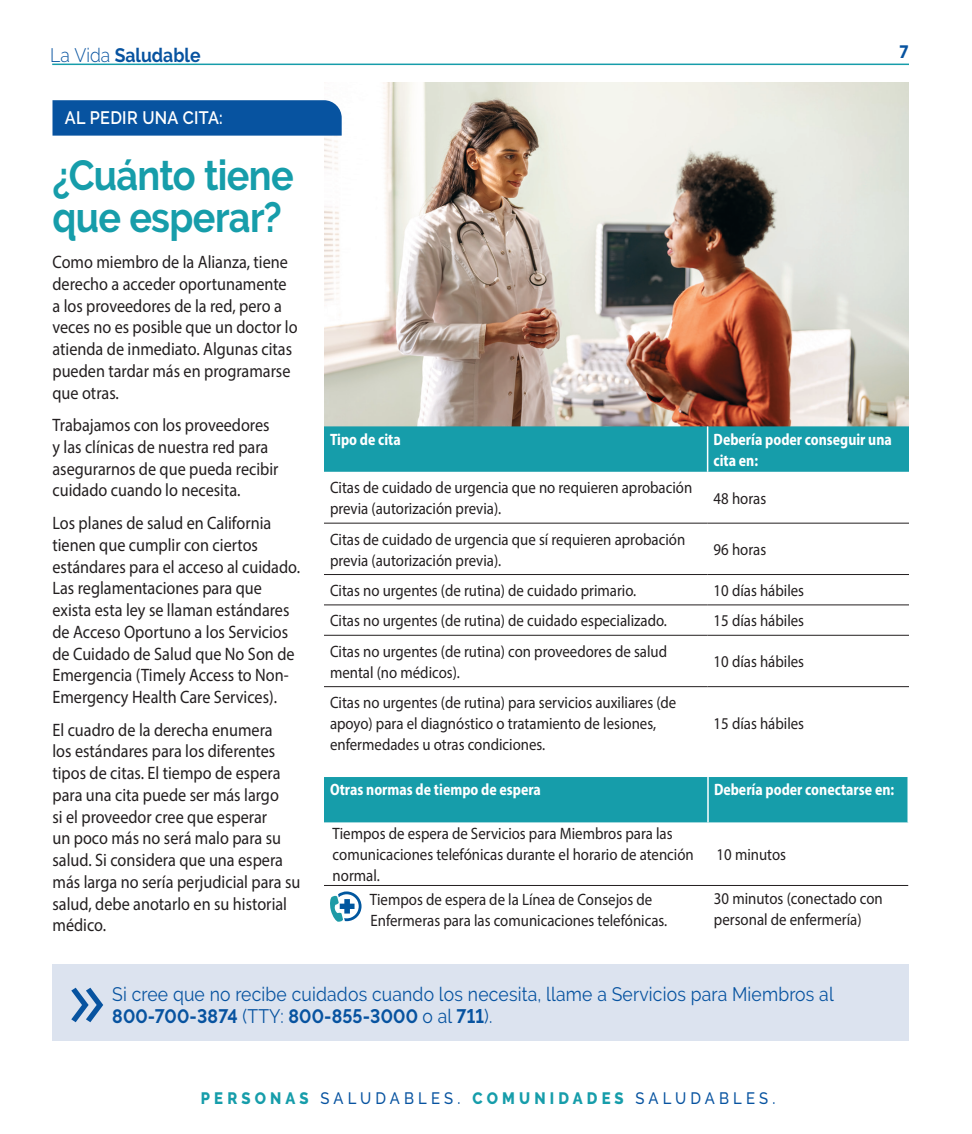
<style>
.page{position:relative;width:972px;height:1134px;background:#fff}
.page>*{position:absolute;margin:0;border:0;box-sizing:border-box;transform-origin:0 0}
.t1{font:700 42px/42px "Raleway";letter-spacing:-.02em;color:#169daa;scale:.9 1}
.t2{font:19.5px/22.5px "Raleway";letter-spacing:.01em;color:#0753a0;scale:.9 1}
.t3{font:700 19.5px "Raleway";color:#0753a0;scale:.9 1}
.t4{font:700 19.5px "Myriad Pro";color:#0753a0;scale:.9 1}
.t5{font:18px/21.8px "Myriad Pro";color:#231f20;scale:.9 1}
.t6{font:600 18px "Raleway";letter-spacing:.02em;color:#fff;scale:.9 1}
.t7{font:16.5px/21px "Myriad Pro";color:#231f20;scale:.9 1}
.t8{font:700 semi-condensed 16.5px/21px "Myriad Pro";color:#fff;scale:.9 1}
.t9{font:500 16.5px "Raleway";letter-spacing:.28em;color:#0753a0;scale:.9 1}
.s1{font-weight:300}
.s2{font-weight:700}
.s3{font-weight:800;color:#169daa}
</style>
<div class="page">
<img style="left:324px;top:82px;width:585px;height:344px">
<div style="left:324px;top:426px;width:585px;height:46px;background:#169daa"></div>
<hr style="left:707px;top:426px;width:1px;height:46px;background:#fff">
<hr style="left:324px;top:523px;width:384px;height:1px;background:#231f20">
<hr style="left:708px;top:523px;width:201px;height:1px;background:#231f20">
<hr style="left:324px;top:574px;width:384px;height:1px;background:#231f20">
<hr style="left:708px;top:574px;width:201px;height:1px;background:#231f20">
<hr style="left:324px;top:605px;width:384px;height:1px;background:#231f20">
<hr style="left:708px;top:605px;width:201px;height:1px;background:#231f20">
<hr style="left:324px;top:635px;width:384px;height:1px;background:#231f20">
<hr style="left:708px;top:635px;width:201px;height:1px;background:#231f20">
<hr style="left:324px;top:686px;width:384px;height:1px;background:#231f20">
<hr style="left:708px;top:686px;width:201px;height:1px;background:#231f20">
<div style="left:324px;top:777px;width:584px;height:45px;background:#169daa"></div>
<hr style="left:707px;top:777px;width:2px;height:45px;background:#fff">
<hr style="left:324px;top:885px;width:384px;height:1px;background:#231f20">
<hr style="left:708px;top:885px;width:200px;height:1px;background:#231f20">
<svg style="left:330px;top:891px;width:32px;height:31px"></svg>
<div style="left:52px;top:964px;width:857px;height:77px;background:#dce3ef"></div>
<div style="left:52px;top:100px;width:290px;height:36px;background:#0753a0"></div>
<svg style="left:71px;top:988px;width:32px;height:34px"></svg>
<hr style="left:52px;top:64px;width:857px;height:1px;background:#169daa">
<p class="t3" style="left:50px;top:44px;width:168px"><span class="s1">La Vida</span> Saludable</p>
<p class="t4" style="left:899px;top:39px;width:12px">7</p>
<p class="t6" style="left:65px;top:107px;width:177px">AL PEDIR UNA CITA:</p>
<h1 class="t1" style="left:52px;top:155px;width:270px">¿Cuánto tiene que esperar?</h1>
<p class="t5" style="left:52px;top:251px;width:274px">Como miembro de la Alianza, tiene derecho a acceder oportunamente a los proveedores de la red, pero a veces no es posible que un doctor lo atienda de inmediato. Algunas citas pueden tardar más en programarse que otras.</p>
<p class="t5" style="left:52px;top:414px;width:253px">Trabajamos con los proveedores y las clínicas de nuestra red para asegurarnos de que pueda recibir cuidado cuando lo necesita.</p>
<p class="t5" style="left:52px;top:512px;width:277px">Los planes de salud en California tienen que cumplir con ciertos estándares para el acceso al cuidado.<br>Las reglamentaciones para que exista esta ley se llaman estándares de Acceso Oportuno a los Servicios de Cuidado de Salud que No Son de Emergencia (Timely Access to Non-Emergency Health Care Services).</p>
<p class="t5" style="left:52px;top:718px;width:277px">El cuadro de la derecha enumera<br>los estándares para los diferentes tipos de citas. El tiempo de espera para una cita puede ser más largo<br>si el proveedor cree que esperar<br>un poco más no será malo para su salud. Si considera que una espera más larga no sería perjudicial para su salud, debe anotarlo en su historial médico.</p>
<p class="t8" style="left:330px;top:428px;width:80px">Tipo de cita</p>
<p class="t8" style="left:714px;top:428px;width:200px">Debería poder conseguir una cita en:</p>
<p class="t7" style="left:330px;top:477px;width:404px">Citas de cuidado de urgencia que no requieren aprobación previa (autorización previa).</p>
<p class="t7" style="left:714px;top:487px;width:60px">48 horas</p>
<p class="t7" style="left:330px;top:528px;width:396px">Citas de cuidado de urgencia que sí requieren aprobación previa (autorización previa).</p>
<p class="t7" style="left:714px;top:539px;width:60px">96 horas</p>
<p class="t7" style="left:330px;top:580px;width:342px">Citas no urgentes (de rutina) de cuidado primario.</p>
<p class="t7" style="left:714px;top:580px;width:102px">10 días hábiles</p>
<p class="t7" style="left:330px;top:610px;width:376px">Citas no urgentes (de rutina) de cuidado especializado.</p>
<p class="t7" style="left:714px;top:610px;width:102px">15 días hábiles</p>
<p class="t7" style="left:330px;top:640px;width:376px">Citas no urgentes (de rutina) con proveedores de salud mental (no médicos).</p>
<p class="t7" style="left:714px;top:651px;width:102px">10 días hábiles</p>
<p class="t7" style="left:330px;top:692px;width:386px">Citas no urgentes (de rutina) para servicios auxiliares (de apoyo) para el diagnóstico o tratamiento de lesiones, enfermedades u otras condiciones.</p>
<p class="t7" style="left:714px;top:713px;width:102px">15 días hábiles</p>
<p class="t8" style="left:330px;top:779px;width:236px">Otras normas de tiempo de espera</p>
<p class="t8" style="left:714px;top:779px;width:202px">Debería poder conectarse en:</p>
<p class="t7" style="left:333px;top:823px;width:403px">Tiempos de espera de Servicios para Miembros para las comunicaciones telefónicas durante el horario de atención normal.</p>
<p class="t7" style="left:717px;top:844px;width:79px">10 minutos</p>
<p class="t7" style="left:370px;top:888px;width:332px">Tiempos de espera de la Línea de Consejos de<br>Enfermeras para las comunicaciones telefónicas.</p>
<p class="t7" style="left:714px;top:888px;width:189px">30 minutos (conectado con personal de enfermería)</p>
<p class="t2" style="left:112px;top:982px;width:803px">Si cree que no recibe cuidados cuando los necesita, llame a Servicios para Miembros al<br><span class="s2">800-700-3874</span> (TTY: <span class="s2">800-855-3000</span> o al <span class="s2">711</span>).</p>
<p class="t9" style="left:201px;top:1088px;width:640px"><span class="s3">PERSONAS</span> SALUDABLES. <span class="s3">COMUNIDADES</span> SALUDABLES.</p>
</div>
